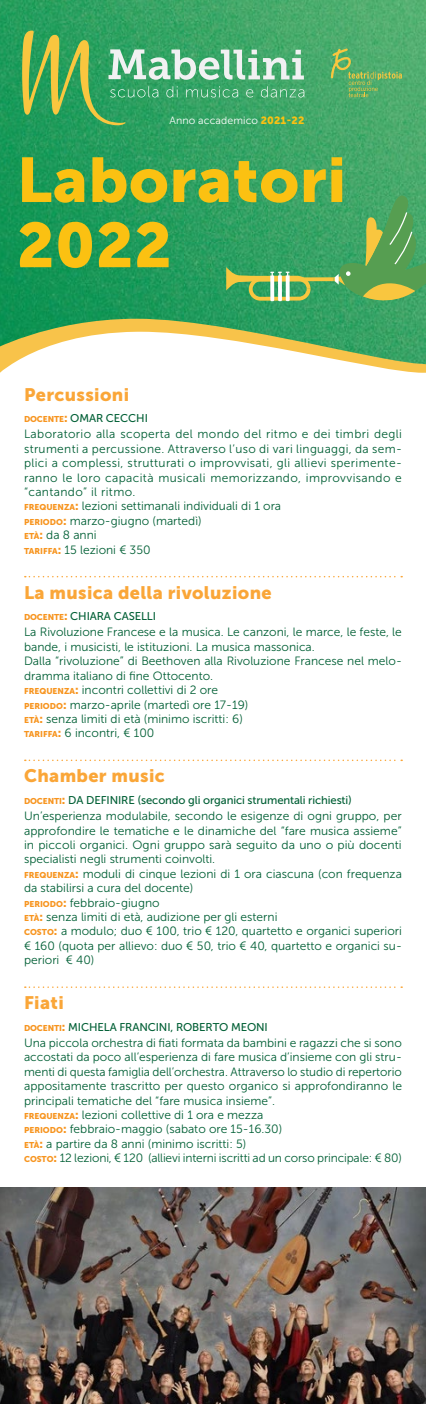
<style>
.page{position:relative;width:426px;height:1404px;background:#fff}
.page>*{position:absolute;margin:0;border:0;box-sizing:border-box;transform-origin:0 0}
.t1{font:62.55px/65.2px "Museo Sans 900";letter-spacing:.01em;color:#fbc112}
.t2{font:18px "Museo Sans 900";letter-spacing:.02em;color:#faa638}
.t3{font:12px/14.4px "Museo Sans 300";color:#005f35}
.t4{font:12px/14.4px "Museo Sans 300";letter-spacing:.03em;color:#005f35}
.t5{font:11.25px "Museo Sans 500";letter-spacing:-.01em;color:#005f35}
.t6{font:10.5px "Museo Sans 300";letter-spacing:.01em;color:#fff}
.s1{font-family:"Museo Sans 900";color:#fbc112}
.s2{font-family:"Museo Sans 900";font-size:8.4px;color:#f7941e}
.s3{font-family:"Museo Sans 900";font-size:12px;color:#f7941e}
.s4{font-family:"Museo Sans 900";color:#f7941e}
</style>
<div class="page">
<img style="left:0;top:1187px;width:425px;height:216px">
<img style="left:0;top:0;width:425px;height:242px">
<img style="left:0;top:242px;width:425px;height:77px">
<svg style="left:22px;top:31px;width:282px;height:94px;background:#58ad6e"></svg>
<svg style="left:330px;top:48px;width:71px;height:49px;background:#61af68"></svg>
<svg style="left:226px;top:195px;width:199px;height:113px;background:#50a761"></svg>
<svg style="left:0;top:319px;width:425px;height:13px;background:#6aa958"></svg>
<svg style="left:0;top:332px;width:425px;height:41px"></svg>
<svg style="left:25px;top:576px;width:376px;height:1px"></svg>
<svg style="left:25px;top:759px;width:376px;height:2px"></svg>
<svg style="left:25px;top:986px;width:376px;height:1px"></svg>
<p class="t6" style="left:169px;top:115px;width:136px">Anno accademico <span class="s1">2021-22</span></p>
<h1 class="t1" style="left:17px;top:147px;width:330px">Laboratori<br>2022</h1>
<h2 class="t2" style="left:24px;top:384px;width:106px">Percussioni</h2>
<p class="t5" style="left:24px;top:412px;width:125px"><span class="s2">DOCENTE</span><span class="s3">:</span> OMAR CECCHI</p>
<p class="t4" style="left:24px;top:427px;width:379px">Laboratorio alla scoperta del mondo del ritmo e dei timbri degli strumenti a percussione. Attraverso l’uso di vari linguaggi, da sem&shy;plici a complessi, strutturati o improvvisati, gli allievi sperimente&shy;ranno le loro capacità musicali memorizzando, improvvisando e “cantando” il ritmo.<br><span class="s2">FREQUENZA</span><span class="s4">:</span> lezioni settimanali individuali di 1 ora<br><span class="s2">PERIODO</span><span class="s4">:</span> marzo-giugno (martedì)<br><span class="s2">ETÀ</span><span class="s4">:</span> da 8 anni<br><span class="s2">TARIFFA</span><span class="s4">:</span> 15 lezioni € 350</p>
<h2 class="t2" style="left:24px;top:582px;width:249px">La musica della rivoluzione</h2>
<p class="t5" style="left:24px;top:610px;width:133px"><span class="s2">DOCENTE</span><span class="s3">:</span> CHIARA CASELLI</p>
<p class="t3" style="left:24px;top:625px;width:379px">La Rivoluzione Francese e la musica. Le canzoni, le marce, le feste, le bande, i musicisti, le istituzioni. La musica massonica.<br>Dalla “rivoluzione” di Beethoven alla Rivoluzione Francese nel melo&shy;dramma italiano di fine Ottocento.<br><span class="s2">FREQUENZA</span><span class="s4">:</span> incontri collettivi di 2 ore<br><span class="s2">PERIODO</span><span class="s4">:</span> marzo-aprile (martedì ore 17-19)<br><span class="s2">ETÀ</span><span class="s4">:</span> senza limiti di età (minimo iscritti: 6)<br><span class="s2">TARIFFA</span><span class="s4">:</span> 6 incontri, € 100</p>
<h2 class="t2" style="left:24px;top:765px;width:142px">Chamber music</h2>
<p class="t5" style="left:24px;top:793px;width:329px"><span class="s2">DOCENTI</span><span class="s3">:</span> DA DEFINIRE (secondo gli organici strumentali richiesti)</p>
<p class="t3" style="left:24px;top:808px;width:379px">Un’esperienza modulabile, secondo le esigenze di ogni gruppo, per approfondire le tematiche e le dinamiche del “fare musica assieme” in piccoli organici. Ogni gruppo sarà seguito da uno o più docenti specialisti negli strumenti coinvolti.<br><span class="s2">FREQUENZA</span><span class="s4">:</span> moduli di cinque lezioni di 1 ora ciascuna (con frequenza da stabilirsi a cura del docente)<br><span class="s2">PERIODO</span><span class="s4">:</span> febbraio-giugno<br><span class="s2">ETÀ</span><span class="s4">:</span> senza limiti di età, audizione per gli esterni<br><span class="s2">COSTO</span><span class="s4">:</span> a modulo; duo € 100, trio € 120, quartetto e organici superiori € 160 (quota per allievo: duo € 50, trio € 40, quartetto e organici su&shy;periori € 40)</p>
<h2 class="t2" style="left:24px;top:992px;width:41px">Fiati</h2>
<p class="t5" style="left:24px;top:1020px;width:245px"><span class="s2">DOCENTI</span><span class="s3">:</span> MICHELA FRANCINI, ROBERTO MEONI</p>
<p class="t3" style="left:24px;top:1035px;width:379px">Una piccola orchestra di fiati formata da bambini e ragazzi che si sono accostati da poco all’esperienza di fare musica d’insieme con gli stru&shy;menti di questa famiglia dell’orchestra. Attraverso lo studio di repertorio appositamente trascritto per questo organico si approfondiranno le principali tematiche del “fare musica insieme”.<br><span class="s2">FREQUENZA</span><span class="s4">:</span> lezioni collettive di 1 ora e mezza<br><span class="s2">PERIODO</span><span class="s4">:</span> febbraio-maggio (sabato ore 15-16.30)<br><span class="s2">ETÀ</span><span class="s4">:</span> a partire da 8 anni (minimo iscritti: 5)<br><span class="s2">COSTO</span><span class="s4">:</span> 12 lezioni, € 120 (allievi interni iscritti ad un corso principale: € 80)</p>
</div>
